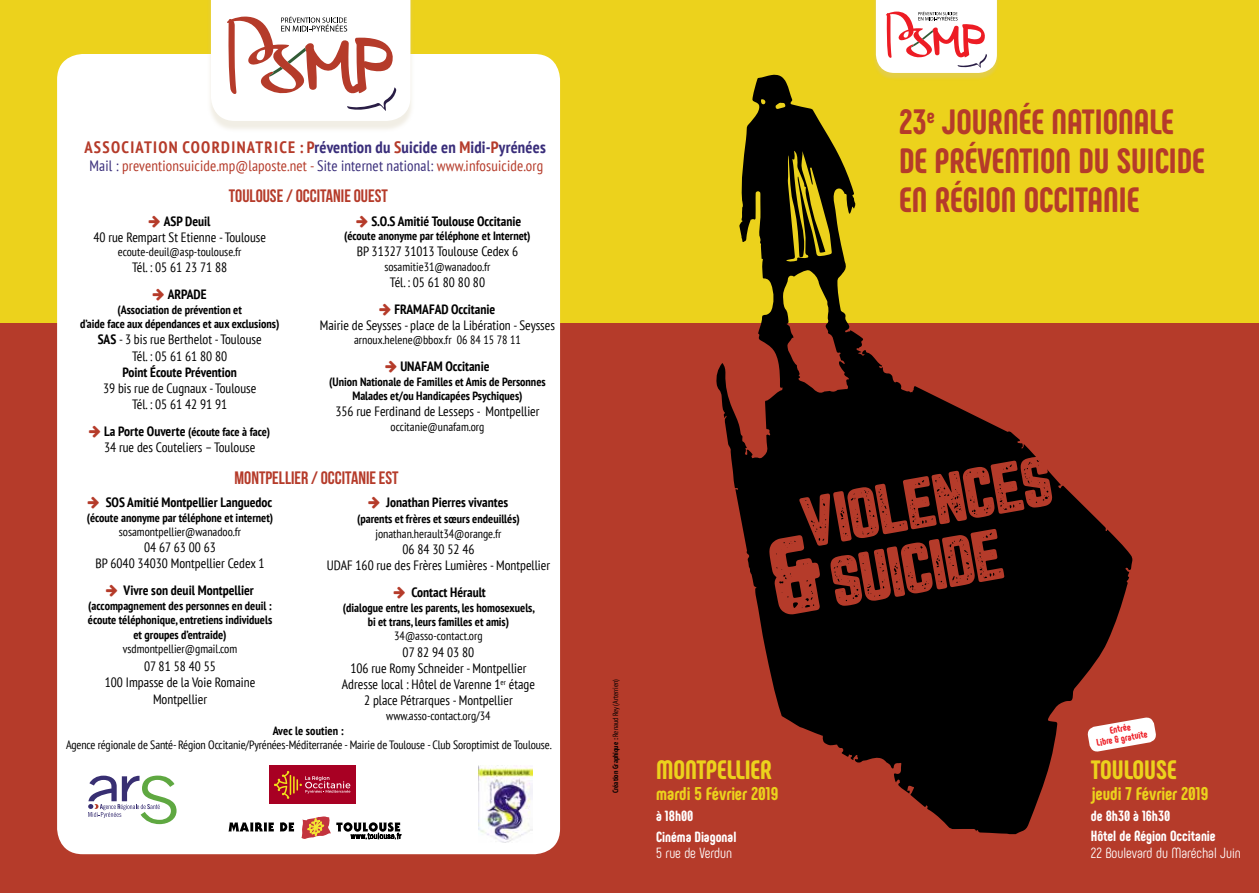
<style>
.page{position:relative;width:1259px;height:893px;background:#ecd21c}
.page>*{position:absolute;margin:0;border:0;box-sizing:border-box;transform-origin:0 0}
.t1{font:57.15px "Blocklyn Grunge";color:#b53b2a}
.t2{font:800 35.1px/38.8px "Phenomena";color:#b53b2a}
.t3{font:800 26.55px "Phenomena";color:#ecd21c}
.t4{font:800 18.45px "Phenomena";color:#ecd21c}
.t5{font:700 18px "Bebas Neue";color:#b53b2a}
.t6{font:700 condensed 16.5px "PT Sans";letter-spacing:.01em;color:#392d7a}
.t7{font:condensed 15px "PT Sans";letter-spacing:.01em;color:#b53b2a}
.t8{font:800 14.7px/20.9px "Phenomena";color:#fff}
.t9{font:14.7px "Phenomena";letter-spacing:-.005em;color:#fff}
.t10{font:condensed 13.5px/16.2px "PT Sans";color:#000;text-align:center}
.t11{font:700 condensed 13.5px "PT Sans";color:#000}
.t12{font:700 condensed 12px/14.4px "PT Sans";color:#000;text-align:center}
.t13{font:condensed 12px "PT Sans";color:#000}
.t14{font:800 9.9px/9.9px "Phenomena";color:#ed1c24;text-align:center}
.t15{font:condensed 7.5px "PT Sans";color:#000}
.s1{color:#b53b2a}
.s2{color:#392d7a}
.s3{font-weight:700}
.s4{font-size:13.5px}
.s5{font-size:88.2px}
</style>
<div class="page">
<div style="left:0;top:323px;width:1259px;height:570px;background:#b53b2a"></div>
<div style="left:57px;top:54px;width:503px;height:800px;background:#fff;border-radius:26px"></div>
<svg style="left:88px;top:776px;width:88px;height:48px"></svg>
<img style="left:478px;top:766px;width:55px;height:76px">
<svg style="left:280px;top:822px;width:14px;height:9px"></svg>
<svg style="left:228px;top:822px;width:46px;height:10px"></svg>
<svg style="left:301px;top:816px;width:100px;height:23px"></svg>
<div style="left:207px;top:0;width:207px;height:133px;background:#d1c6a8;opacity:.3"></div>
<svg style="left:211px;top:0;width:199px;height:121px"></svg>
<div style="left:269px;top:766px;width:86px;height:38px;background:#a80023"></div>
<svg style="left:274px;top:771px;width:76px;height:28px"></svg>
<svg style="left:716px;top:74px;width:416px;height:760px"></svg>
<div style="left:873px;top:0;width:126px;height:80px;background:#d1c6a8;opacity:.3"></div>
<svg style="left:876px;top:0;width:121px;height:73px;background:#f6d7d6"></svg>
<svg style="left:1086px;top:716px;width:70px;height:37px"></svg>
<p class="t6" style="left:84px;top:137px;width:463px"><span class="s1">ASSOCIATION COORDINATRICE : P</span>révention du <span class="s1">S</span>uicide en <span class="s1">M</span>idi-<span class="s1">P</span>yrénées</p>
<p class="t7" style="left:89px;top:156px;width:455px"><span class="s2">Mail :</span> preventionsuicide.mp@laposte.net - <span class="s2">Site internet national:</span> www.infosuicide.org</p>
<h3 class="t5" style="left:229px;top:186px;width:160px">TOULOUSE / OCCITANIE OUEST</h3>
<p class="t11" style="left:164px;top:212px;width:48px">ASP Deuil</p>
<p class="t10" style="left:93px;top:229px;width:174px">40 rue Rempart St Etienne - Toulouse</p>
<p class="t13" style="left:118px;top:244px;width:125px">ecoute-deuil@asp-toulouse.fr</p>
<p class="t10" style="left:132px;top:259px;width:97px">Tél. : 05 61 23 71 88</p>
<p class="t11" style="left:168px;top:286px;width:40px">ARPADE</p>
<p class="t12" style="left:80px;top:302px;width:201px">(Association de prévention et<br>d’aide face aux dépendances et aux exclusions)</p>
<p class="t10" style="left:98px;top:331px;width:165px"><span class="s3">SAS</span> - 3 bis rue Berthelot - Toulouse<br>Tél. : 05 61 61 80 80</p>
<p class="t11" style="left:122px;top:363px;width:116px">Point Écoute Prévention</p>
<p class="t10" style="left:103px;top:380px;width:155px">39 bis rue de Cugnaux - Toulouse<br>Tél. : 05 61 42 91 91</p>
<p class="t12" style="left:104px;top:425px;width:168px"><span class="s4">La Porte Ouverte</span> (écoute face à face)</p>
<p class="t10" style="left:104px;top:439px;width:153px">34 rue des Couteliers – Toulouse</p>
<p class="t11" style="left:371px;top:212px;width:151px">S.O.S Amitié Toulouse Occitanie</p>
<p class="t12" style="left:344px;top:228px;width:188px">(écoute anonyme par téléphone et Internet)</p>
<p class="t10" style="left:357px;top:243px;width:163px">BP 31327 31013 Toulouse Cedex 6</p>
<p class="t13" style="left:384px;top:259px;width:108px">sosamitie31@wanadoo.fr</p>
<p class="t10" style="left:390px;top:274px;width:97px">Tél. : 05 61 80 80 80</p>
<p class="t11" style="left:394px;top:300px;width:102px">FRAMAFAD Occitanie</p>
<p class="t10" style="left:320px;top:317px;width:237px">Mairie de Seysses - place de la Libération - Seysses</p>
<p class="t13" style="left:354px;top:332px;width:168px">arnoux.helene@bbox.fr 06 84 15 78 11</p>
<p class="t11" style="left:400px;top:358px;width:91px">UNAFAM Occitanie</p>
<p class="t12" style="left:329px;top:374px;width:218px">(Union Nationale de Familles et Amis de Personnes<br>Malades et/ou Handicapées Psychiques)</p>
<p class="t10" style="left:335px;top:403px;width:206px">356 rue Ferdinand de Lesseps - Montpellier</p>
<p class="t13" style="left:390px;top:419px;width:95px">occitanie@unafam.org</p>
<h3 class="t5" style="left:234px;top:468px;width:166px">MONTPELLIER / OCCITANIE EST</h3>
<p class="t11" style="left:106px;top:494px;width:168px">SOS Amitié Montpellier Languedoc</p>
<p class="t12" style="left:87px;top:510px;width:188px">(écoute anonyme par téléphone et internet)</p>
<p class="t13" style="left:119px;top:524px;width:124px">sosamontpellier@wanadoo.fr</p>
<p class="t10" style="left:96px;top:539px;width:170px">04 67 63 00 63<br>BP 6040 34030 Montpellier Cedex 1</p>
<p class="t11" style="left:124px;top:582px;width:132px">Vivre son deuil Montpellier</p>
<p class="t12" style="left:88px;top:598px;width:186px">(accompagnement des personnes en deuil : écoute téléphonique, entretiens individuels et groupes d’entraide)</p>
<p class="t13" style="left:123px;top:641px;width:116px">vsdmontpellier@gmail.com</p>
<p class="t10" style="left:105px;top:658px;width:152px">07 81 58 40 55<br>100 Impasse de la Voie Romaine<br>Montpellier</p>
<p class="t11" style="left:386px;top:494px;width:124px">Jonathan Pierres vivantes</p>
<p class="t12" style="left:357px;top:512px;width:164px">(parents et frères et sœurs endeuillés)</p>
<p class="t13" style="left:375px;top:526px;width:127px">jonathan.herault34@orange.fr</p>
<p class="t10" style="left:327px;top:541px;width:225px">06 84 30 52 46<br>UDAF 160 rue des Frères Lumières - Montpellier</p>
<p class="t11" style="left:411px;top:584px;width:76px">Contact Hérault</p>
<p class="t12" style="left:343px;top:600px;width:193px">(dialogue entre les parents, les homosexuels, bi et trans, leurs familles et amis)</p>
<p class="t13" style="left:394px;top:629px;width:90px">34@asso-contact.org</p>
<p class="t10" style="left:342px;top:643px;width:194px">07 82 94 03 80<br>106 rue Romy Schneider - Montpellier<br>Adresse local : Hôtel de Varenne 1<sup>er</sup> étage<br>2 place Pétrarques - Montpellier</p>
<p class="t13" style="left:386px;top:708px;width:106px">www.asso-contact.org/34</p>
<p class="t12" style="left:273px;top:723px;width:73px">Avec le soutien :</p>
<p class="t13" style="left:66px;top:737px;width:487px">Agence régionale de Santé- Région Occitanie/Pyrénées-Méditerranée - Mairie de Toulouse - Club Soroptimist de Toulouse.</p>
<h2 class="t2" style="left:899px;top:103px;width:307px">23<sup>e</sup> JOURNÉE NATIONALE<br>DE PRÉVENTION DU SUICIDE<br>EN RÉGION OCCITANIE</h2>
<p class="t15" style="left:611px;top:793px;width:116px;rotate:-90deg"><span class="s3">Création Graphique :</span> Renaud Rey (Arterrien)</p>
<h1 class="t1" style="left:793px;top:482px;width:254px;rotate:-10deg">VIOLENCES</h1>
<h1 class="t1" style="left:764px;top:552px;width:234px;rotate:-10deg"><span class="s5">&amp;</span>SUICIDE</h1>
<h3 class="t3" style="left:656px;top:753px;width:118px">MONTPELLIER</h3>
<h3 class="t4" style="left:656px;top:782px;width:124px">mardi 5 Février 2019</h3>
<p class="t8" style="left:656px;top:805px;width:82px">à 18h00<br>Cinéma Diagonal</p>
<p class="t9" style="left:656px;top:844px;width:77px">5 rue de Verdun</p>
<p class="t14" style="left:1094px;top:728px;width:53px;rotate:-10deg">Entrée<br>Libre &amp; gratuite</p>
<h3 class="t3" style="left:1091px;top:753px;width:87px">TOULOUSE</h3>
<h3 class="t4" style="left:1091px;top:782px;width:119px">jeudi 7 Février 2019</h3>
<p class="t8" style="left:1091px;top:805px;width:126px">de 8h30 à 16h30<br>Hôtel de Région Occitanie</p>
<p class="t9" style="left:1091px;top:844px;width:151px">22 Boulevard du Maréchal Juin</p>
</div>
